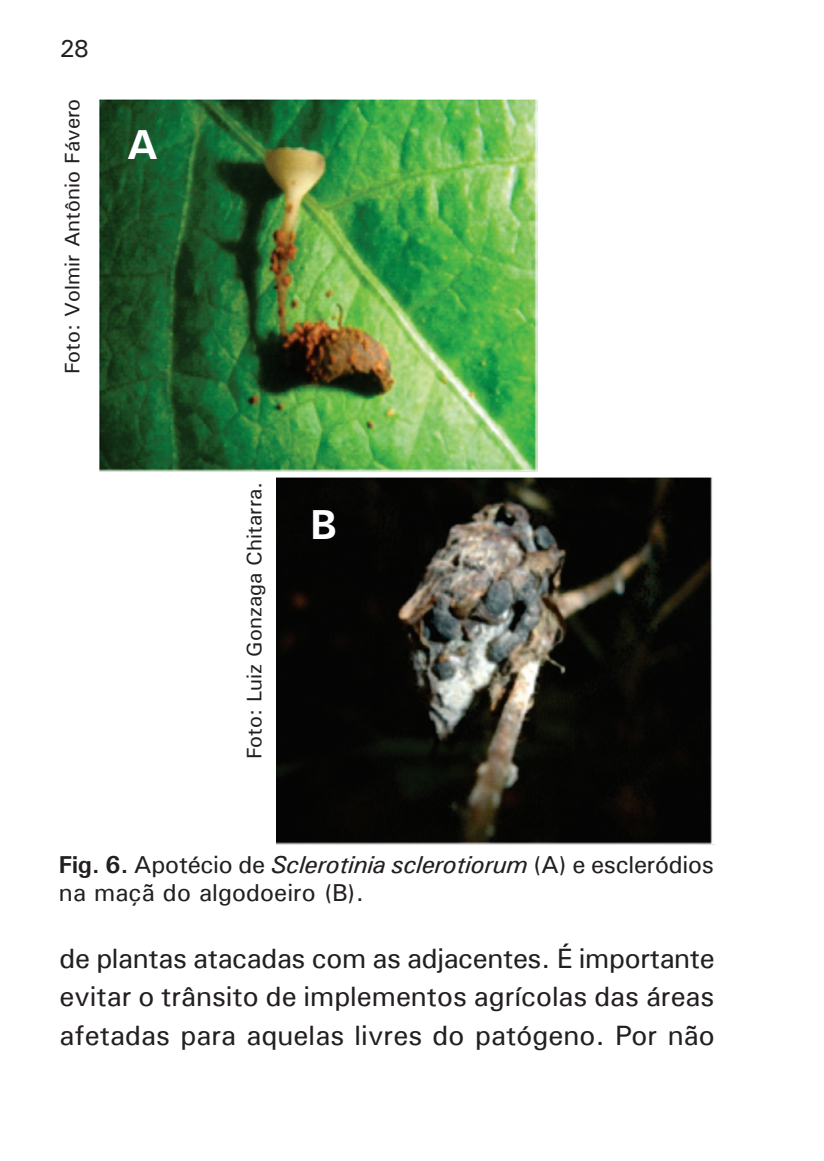
<style>
.page{position:relative;width:824px;height:1161px;background:#fff}
.page>*{position:absolute;margin:0;border:0;box-sizing:border-box;transform-origin:0 0}
.CircTitulo{font:700 42px "Univers";color:#fff}
.CircTexto{font:500 28px/38.5px "Univers";color:#231f20;text-align:justify}
.CirFigTab{font:500 24.5px/28px "Univers";letter-spacing:-.015em;color:#231f20}
.CirRodape{font:500 21px "Univers";color:#231f20}
.s1{font-weight:700}
.s2{font-style:italic}
</style>
<div class="page">
<img style="left:99px;top:99px;width:438px;height:372px">
<img style="left:276px;top:477px;width:437px;height:367px">
<p class="CirFigTab" style="left:60px;top:34px;width:31px">28</p>
<p class="CirRodape" style="left:59px;top:374px;width:277px;rotate:-90deg">Foto: Volmir Antônio Fávero</p>
<p class="CircTitulo" style="left:127px;top:118px;width:32px">A</p>
<p class="CirRodape" style="left:241px;top:759px;width:279px;rotate:-90deg">Foto: Luiz Gonzaga Chitarra.</p>
<p class="CircTitulo" style="left:310px;top:498px;width:28px">B</p>
<p class="CirFigTab" style="left:59px;top:850px;width:656px"><span class="s1">Fig. 6.</span> Apotécio de <span class="s2">Sclerotinia sclerotiorum</span> (A) e escleródios na maçã do algodoeiro (B).</p>
<p class="CircTexto" style="left:60px;top:938px;width:656px">de plantas atacadas com as adjacentes. É importante evitar o trânsito de implementos agrícolas das áreas afetadas para aquelas livres do patógeno. Por não</p>
</div>
